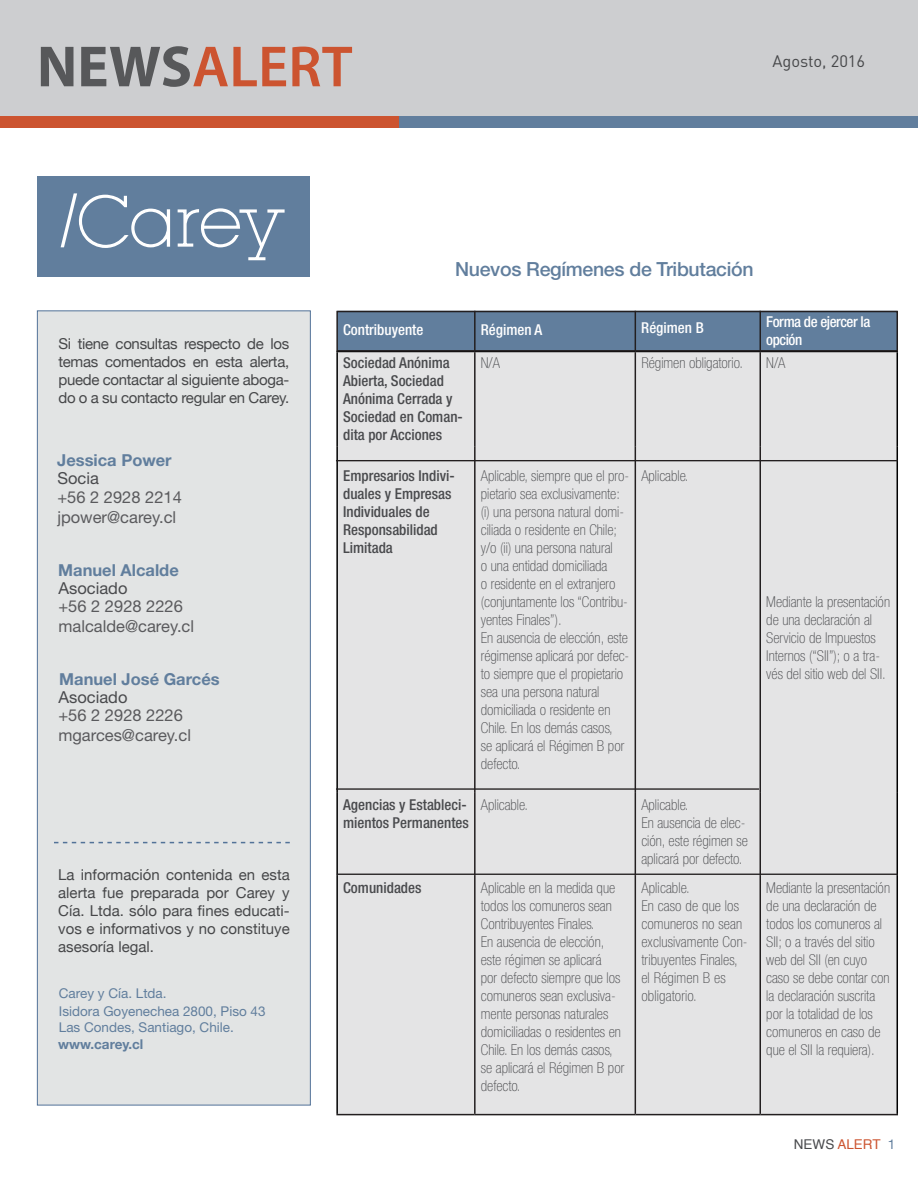
<style>
.page{position:relative;width:918px;height:1188px;background:#fff}
.page>*{position:absolute;margin:0;border:0;box-sizing:border-box;transform-origin:0 0}
.t1{font:600 58.5px "Myriad Pro";color:#cc5430}
.t2{font:500 19.5px "Helvetica Neue LT Std";letter-spacing:-.015em;color:#617e9d}
.t3{font:16.5px/19.8px "Helvetica Neue LT Std";color:#5a5a5d}
.t4{font:700 16.5px "Helvetica Neue LT Std";color:#617e9d}
.t5{font:16.5px "Helvetica Neue LT Std";color:#494a4d}
.t6{font:16.5px "DIN";color:#464749}
.t7{font:100 condensed 15px/18px "Helvetica Neue LT Std";color:#494a4d}
.t8{font:15px/18px "Helvetica Neue";letter-spacing:-.01em;color:#464749;text-align:justify}
.t9{font:500 condensed 15px/18px "Helvetica Neue LT Std";color:#494a4d}
.t10{font:500 condensed 15px "Helvetica Neue LT Std";color:#fff}
.t11{font:500 condensed 15px/18px "Helvetica Neue LT Std";letter-spacing:-.03em;color:#fff}
.t12{font:13.5px/16.2px "Helvetica Neue LT Std";color:#617e9d}
.t13{font:700 13.5px "Helvetica Neue";color:#617e9d}
.t14{font:13.5px "Helvetica";color:#cc5430}
.s1{font-weight:700;color:#57585a}
.s2{color:#494a4d}
.s3{font-family:"Helvetica Neue";color:#617e9d}
</style>
<div class="page">
<div style="left:0;top:0;width:918px;height:121px;background:#cdced0"></div>
<div style="left:0;top:116px;width:531px;height:12px;background:#cc5430"></div>
<div style="left:400px;top:116px;width:518px;height:12px;background:#617e9d"></div>
<div style="left:37px;top:176px;width:273px;height:101px;background:#617e9d"></div>
<svg style="left:61px;top:193px;width:110px;height:55px"></svg>
<svg style="left:177px;top:208px;width:108px;height:53px"></svg>
<div style="left:37px;top:310px;width:274px;height:795px;background:#e2e4e4;border:1px solid #527298"></div>
<svg style="left:54px;top:842px;width:236px;height:1px"></svg>
<div style="left:339px;top:314px;width:556px;height:35px;background:#617e9d"></div>
<div style="left:338px;top:352px;width:559px;height:762px;background:#e4e4e5"></div>
<hr style="left:474px;top:352px;width:2px;height:94px;background:#231f20">
<hr style="left:635px;top:352px;width:1px;height:94px;background:#231f20">
<hr style="left:760px;top:352px;width:1px;height:94px;background:#231f20">
<hr style="left:474px;top:793px;width:2px;height:83px;background:#231f20">
<hr style="left:635px;top:793px;width:1px;height:83px;background:#231f20">
<hr style="left:760px;top:793px;width:1px;height:83px;background:#231f20">
<hr style="left:336px;top:1114px;width:139px;height:1px;background:#231f20">
<hr style="left:475px;top:1114px;width:160px;height:1px;background:#231f20">
<hr style="left:635px;top:1114px;width:125px;height:1px;background:#231f20">
<hr style="left:760px;top:1114px;width:138px;height:1px;background:#231f20">
<hr style="left:474px;top:876px;width:2px;height:238px;background:#231f20">
<hr style="left:635px;top:876px;width:1px;height:238px;background:#231f20">
<hr style="left:760px;top:876px;width:1px;height:238px;background:#231f20">
<hr style="left:336px;top:352px;width:2px;height:94px;background:#000">
<hr style="left:897px;top:352px;width:1px;height:94px;background:#000">
<hr style="left:336px;top:793px;width:2px;height:83px;background:#000">
<hr style="left:897px;top:793px;width:1px;height:83px;background:#000">
<hr style="left:336px;top:876px;width:2px;height:238px;background:#000">
<hr style="left:897px;top:876px;width:1px;height:238px;background:#000">
<hr style="left:336px;top:446px;width:2px;height:347px;background:#000">
<hr style="left:897px;top:446px;width:1px;height:347px;background:#000">
<hr style="left:474px;top:446px;width:2px;height:347px;background:#231f20">
<hr style="left:635px;top:446px;width:1px;height:347px;background:#231f20">
<hr style="left:760px;top:446px;width:1px;height:347px;background:#231f20">
<hr style="left:474px;top:311px;width:2px;height:40px;background:#231f20">
<hr style="left:635px;top:311px;width:1px;height:40px;background:#231f20">
<hr style="left:760px;top:311px;width:1px;height:40px;background:#231f20">
<hr style="left:336px;top:460px;width:562px;height:1px;background:#231f20">
<hr style="left:336px;top:788px;width:423px;height:2px;background:#231f20">
<hr style="left:337px;top:874px;width:561px;height:1px;background:#231f20">
<div style="left:336px;top:311px;width:562px;height:41px;border:2px solid #231f20"></div>
<h1 class="t1" style="left:37px;top:29px;width:317px"><span class="s1">NEWS</span>ALERT</h1>
<p class="t6" style="left:772px;top:51px;width:94px">Agosto, 2016</p>
<h2 class="t2" style="left:455px;top:257px;width:300px">Nuevos Regímenes de Tributación</h2>
<p class="t8" style="left:58px;top:335px;width:232px">Si tiene consultas respecto de los temas comentados en esta alerta, puede contactar al siguiente aboga&shy;do o a su contacto regular en Carey.</p>
<p class="t4" style="left:57px;top:450px;width:116px">Jessica Power</p>
<p class="t5" style="left:57px;top:468px;width:43px">Socia</p>
<p class="t3" style="left:57px;top:487px;width:126px">+56 2 2928 2214 jpower@carey.cl</p>
<p class="t4" style="left:58px;top:560px;width:122px">Manuel Alcalde</p>
<p class="t5" style="left:58px;top:578px;width:71px">Asociado</p>
<p class="t3" style="left:58px;top:596px;width:137px">+56 2 2928 2226 malcalde@carey.cl</p>
<p class="t4" style="left:59px;top:669px;width:162px">Manuel José Garcés</p>
<p class="t5" style="left:58px;top:687px;width:71px">Asociado</p>
<p class="t3" style="left:58px;top:705px;width:134px">+56 2 2928 2226 mgarces@carey.cl</p>
<p class="t8" style="left:58px;top:867px;width:233px">La información contenida en esta alerta fue preparada por Carey y Cía. Ltda. sólo para fines educati&shy;vos e informativos y no constituye asesoría legal.</p>
<p class="t12" style="left:59px;top:985px;width:109px">Carey y Cía. Ltda.</p>
<p class="t13" style="left:58px;top:1033px;width:87px">www.carey.cl</p>
<p class="t12" style="left:59px;top:1003px;width:208px">Isidora Goyenechea 2800, Piso 43<br>Las Condes, Santiago, Chile.</p>
<p class="t10" style="left:343px;top:321px;width:82px">Contribuyente</p>
<p class="t10" style="left:481px;top:321px;width:63px">Régimen A</p>
<p class="t10" style="left:641px;top:319px;width:64px">Régimen B</p>
<p class="t11" style="left:766px;top:313px;width:106px">Forma de ejercer la opción</p>
<p class="t9" style="left:343px;top:354px;width:121px">Sociedad Anónima<br>Abierta, Sociedad<br>Anónima Cerrada y<br>Sociedad en Coman&shy;dita por Acciones</p>
<p class="t7" style="left:481px;top:354px;width:21px">N/A</p>
<p class="t7" style="left:641px;top:354px;width:103px">Régimen obligatorio.</p>
<p class="t7" style="left:766px;top:354px;width:21px">N/A</p>
<p class="t9" style="left:343px;top:466px;width:113px">Empresarios Indivi&shy;duales y Empresas<br>Individuales de<br>Responsabilidad<br>Limitada</p>
<p class="t7" style="left:481px;top:467px;width:150px">Aplicable, siempre que el pro&shy;pietario sea exclusivamente: (i) una persona natural domi&shy;ciliada o residente en Chile; y/o (ii) una persona natural<br>o una entidad domiciliada<br>o residente en el extranjero (conjuntamente los “Contribu&shy;yentes Finales”).<br>En ausencia de elección, este régimense aplicará por defec&shy;to siempre que el propietario sea una persona natural domiciliada o residente en<br>Chile. En los demás casos,<br>se aplicará el Régimen B por defecto.</p>
<p class="t7" style="left:641px;top:467px;width:49px">Aplicable.</p>
<p class="t7" style="left:766px;top:593px;width:125px">Mediante la presentación de una declaración al<br>Servicio de Impuestos<br>Internos (“SII”); o a tra&shy;vés del sitio web del SII.</p>
<p class="t9" style="left:343px;top:795px;width:127px">Agencias y Estableci&shy;mientos Permanentes</p>
<p class="t7" style="left:481px;top:795px;width:49px">Aplicable.</p>
<p class="t7" style="left:641px;top:795px;width:108px">Aplicable.<br>En ausencia de elec&shy;ción, este régimen se aplicará por defecto.</p>
<p class="t9" style="left:343px;top:878px;width:80px">Comunidades</p>
<p class="t7" style="left:481px;top:878px;width:145px">Aplicable en la medida que todos los comuneros sean<br>Contribuyentes Finales.<br>En ausencia de elección, este régimen se aplicará<br>por defecto siempre que los comuneros sean exclusiva&shy;mente personas naturales domiciliadas o residentes en<br>Chile. En los demás casos, se aplicará el Régimen B por defecto.</p>
<p class="t7" style="left:641px;top:878px;width:108px">Aplicable.<br>En caso de que los comuneros no sean exclusivamente Con&shy;tribuyentes Finales, el Régimen B es obligatorio.</p>
<p class="t7" style="left:766px;top:878px;width:125px">Mediante la presentación de una declaración de todos los comuneros al<br>SII; o a través del sitio web del SII (en cuyo caso se debe contar con la declaración suscrita por la totalidad de los comuneros en caso de que el SII la requiera).</p>
<p class="t14" style="left:794px;top:1134px;width:103px"><span class="s2">NEWS</span> ALERT <span class="s3">1</span></p>
</div>
